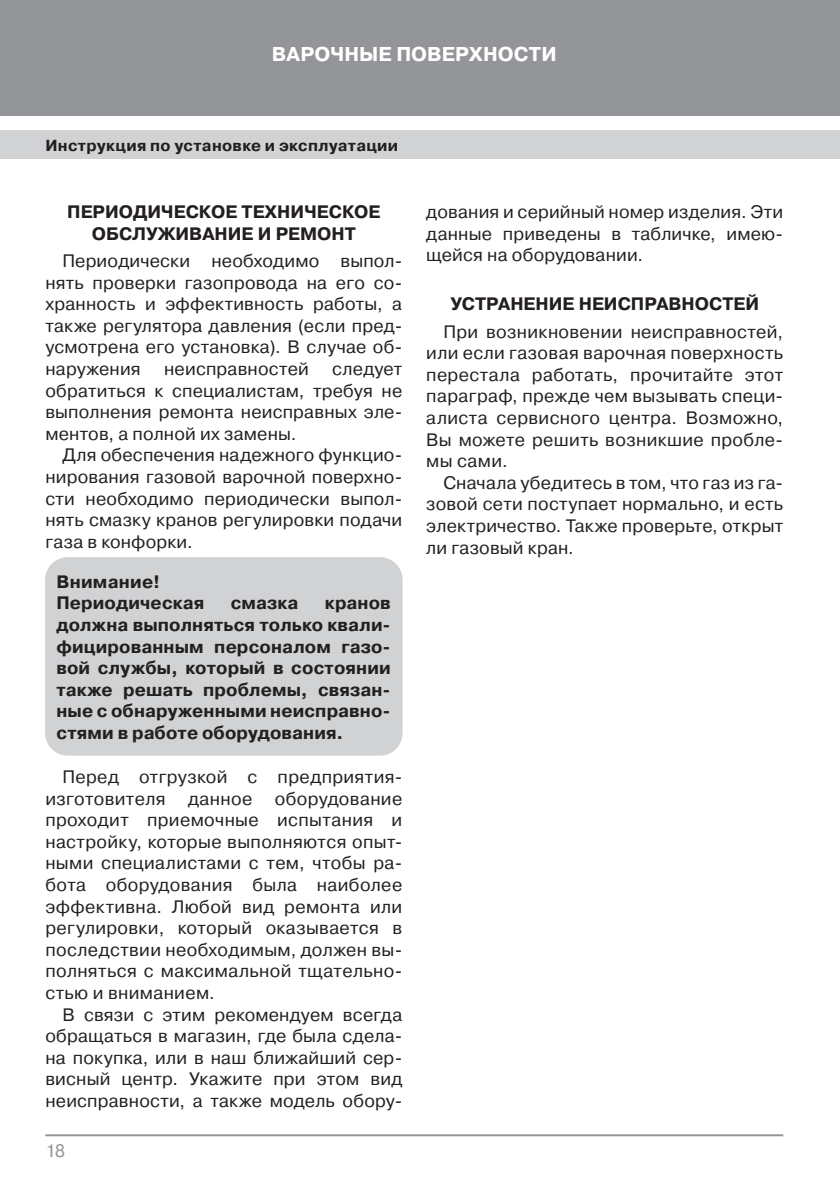
<style>
.page{position:relative;width:840px;height:1191px;background:#fff}
.page>*{position:absolute;margin:0;border:0;box-sizing:border-box;transform-origin:0 0}
.t1{font:700 20px "Pragmatica C";letter-spacing:.005em;color:#fff}
.t2{font:18px/21.6px "Pragmatica C";letter-spacing:.01em;color:#231f20;text-align:justify}
.t3{font:700 18px/21.6px "Pragmatica C";color:#231f20;text-align:center}
.t4{font:18px "Pragmatica C";color:#939598}
.t5{font:700 16px "Pragmatica C";letter-spacing:.02em;color:#231f20}
</style>
<div class="page">
<div style="left:0;top:0;width:839px;height:116px;background:#939598"></div>
<div style="left:0;top:130px;width:839px;height:29px;background:#d1d2d4"></div>
<hr style="left:45px;top:1134px;width:737px;height:2px;background:#939598">
<div style="left:45px;top:557px;width:357px;height:198px;background:#d1d2d4;border-radius:23px"></div>
<p class="t1" style="left:272px;top:43px;width:286px">ВАРОЧНЫЕ ПОВЕРХНОСТИ</p>
<p class="t5" style="left:45px;top:136px;width:354px">Инструкция по установке и эксплуатации</p>
<p class="t3" style="left:67px;top:201px;width:315px">ПЕРИОДИЧЕСКОЕ ТЕХНИЧЕСКОЕ<br>ОБСЛУЖИВАНИЕ И РЕМОНТ</p>
<p class="t2" style="left:45px;top:250px;width:358px;text-indent:17px">Периодически необходимо выпол&shy;нять проверки газопровода на его со&shy;хранность и эффективность работы, а также регулятора давления (если пред&shy;усмотрена его установка). В случае об&shy;наружения</p>
<p class="t2" style="left:164px;top:358px;width:146px">неисправностей</p>
<p class="t2" style="left:45px;top:358px;width:358px;text-indent:287px">следует обратиться к специалистам, требуя не выполнения ремонта неисправных эле&shy;ментов, а полной их замены.</p>
<p class="t2" style="left:45px;top:444px;width:358px;text-indent:17px">Для обеспечения надежного функцио&shy;нирования газовой варочной поверхно&shy;сти необходимо периодически выпол&shy;нять смазку кранов регулировки подачи газа в конфорки.</p>
<p class="t3" style="left:56px;top:571px;width:149px;text-align:left">Внимание!<br>Периодическая</p>
<p class="t3" style="left:56px;top:592px;width:336px;text-align:justify;text-indent:268px">кранов должна выполняться только квали&shy;фицированным персоналом газо&shy;вой службы, который в состоянии также решать проблемы, связан&shy;ные с обнаруженными неисправно&shy;стями в работе оборудования.</p>
<p class="t2" style="left:45px;top:766px;width:358px;text-indent:17px">Перед отгрузкой с предприятия&shy;изготовителя данное оборудование проходит приемочные испытания и настройку, которые выполняются опыт&shy;ными специалистами с тем, чтобы ра&shy;бота оборудования была наиболее эффективна. Любой вид ремонта или регулировки, который оказывается в последствии необходимым, должен вы&shy;полняться с максимальной тщательно&shy;стью и вниманием.</p>
<p class="t2" style="left:45px;top:1003px;width:358px;text-indent:17px">В связи с этим рекомендуем всегда обращаться в магазин, где была сдела&shy;на покупка, или в наш ближайший сер&shy;висный центр. Укажите при этом вид неисправности, а также модель обору-</p>
<p class="t3" style="left:230px;top:592px;width:69px">смазка</p>
<p class="t4" style="left:45px;top:1140px;width:22px">18</p>
<p class="t2" style="left:426px;top:201px;width:358px">дования и серийный номер изделия. Эти данные приведены в табличке, имею&shy;щейся на оборудовании.</p>
<p class="t3" style="left:450px;top:293px;width:310px">УСТРАНЕНИЕ НЕИСПРАВНОСТЕЙ</p>
<p class="t2" style="left:426px;top:321px;width:358px;text-indent:17px">При возникновении неисправностей, или если газовая варочная поверхность перестала работать, прочитайте этот параграф, прежде чем вызывать специ&shy;алиста сервисного центра. Возможно, Вы можете решить возникшие пробле&shy;мы сами.</p>
<p class="t2" style="left:426px;top:472px;width:358px;text-indent:17px">Сначала убедитесь в том, что газ из га&shy;зовой сети поступает нормально, и есть электричество. Также проверьте, открыт ли газовый кран.</p>
</div>
